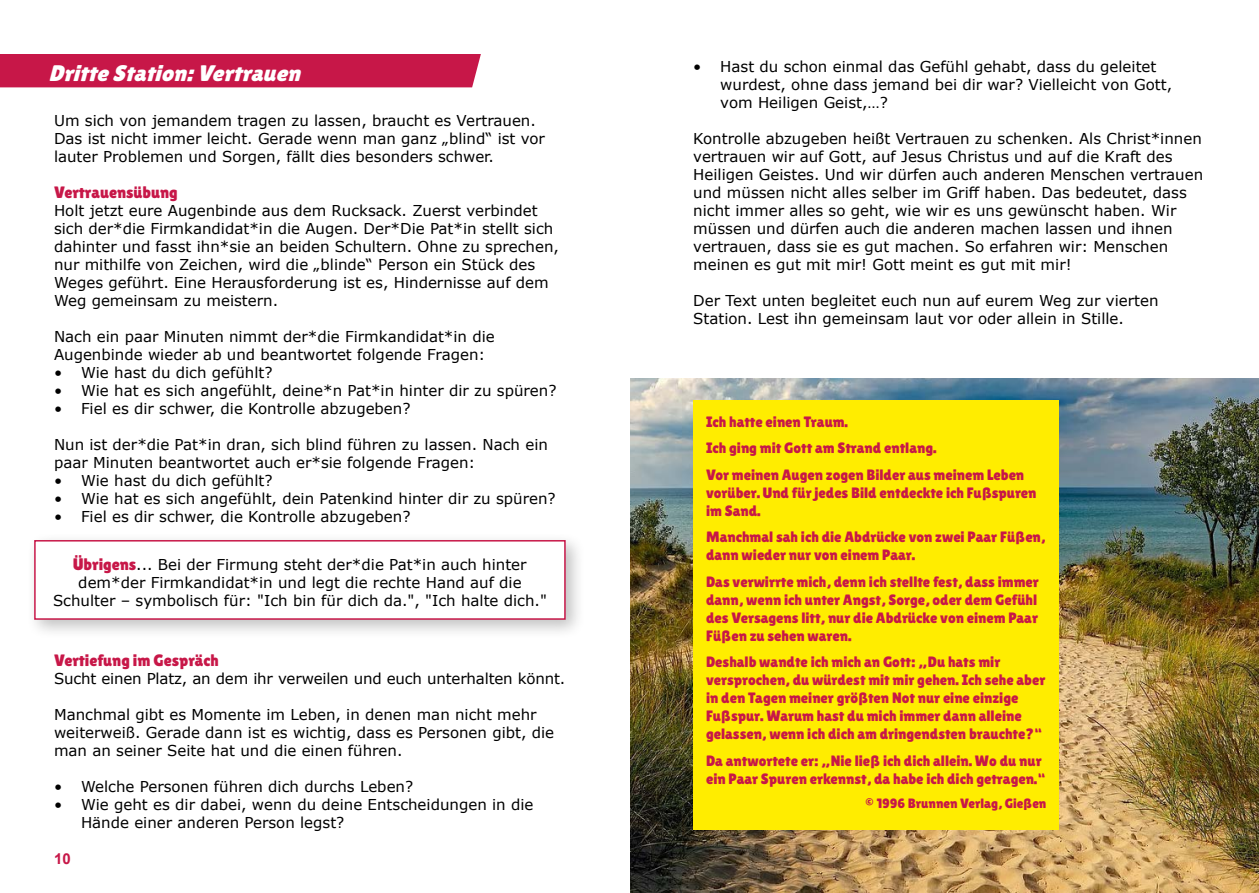
<style>
.page{position:relative;width:1259px;height:893px;background:#fff}
.page>*{position:absolute;margin:0;border:0;box-sizing:border-box;transform-origin:0 0}
.t1{font:italic 22.5px "Lilita One";color:#fff;scale:1.05 1}
.t2{font:16.5px "Lilita One";color:#c71748}
.t3{font:15px/18px "Verdana";color:#000}
.t4{font:15px/18px "Lilita One";color:#c71748}
.t5{font:700 15px "Arial";color:#c71748}
.t6{font:13.5px "Lilita One";color:#c71748}
.s1{font-family:"Lilita One";font-size:16.5px;color:#c71748}
</style>
<div class="page">
<img style="left:630px;top:378px;width:629px;height:515px">
<div style="left:693px;top:400px;width:366px;height:429px;background:#ffed00"></div>
<div style="left:0;top:54px;width:481px;height:33px;background:#c71748"></div>
<div style="left:26px;top:532px;width:560px;height:108px;background:#000;opacity:.25"></div>
<div style="left:35px;top:541px;width:530px;height:78px;background:#fff"></div>
<div style="left:34px;top:540px;width:532px;height:80px;border:2px solid #c71748"></div>
<h1 class="t1" style="left:49px;top:60px;width:247px">DritteStation:Vertrauen</h1>
<p class="t3" style="left:54px;top:111px;width:492px">Um sich von jemandem tragen zu lassen, braucht es Vertrauen.<br>Das ist nicht immer leicht. Gerade wenn man ganz „blind“ ist vor lauter Problemen und Sorgen, fällt dies besonders schwer.</p>
<p class="t2" style="left:54px;top:183px;width:125px">Vertrauensübung</p>
<p class="t3" style="left:54px;top:201px;width:506px">Holt jetzt eure Augenbinde aus dem Rucksack. Zuerst verbindet sich der*die Firmkandidat*in die Augen. Der*Die Pat*in stellt sich dahinter und fasst ihn*sie an beiden Schultern. Ohne zu sprechen, nur mithilfe von Zeichen, wird die „blinde“ Person ein Stück des Weges geführt. Eine Herausforderung ist es, Hindernisse auf dem Weg gemeinsam zu meistern.</p>
<p class="t3" style="left:54px;top:327px;width:442px">Nach ein paar Minuten nimmt der*die Firmkandidat*in die<br>Augenbinde wieder ab und beantwortet folgende Fragen:</p>
<p class="t3" style="left:54px;top:363px;width:220px">• Wie hast du dich gefühlt?</p>
<p class="t3" style="left:54px;top:381px;width:504px">• Wie hat es sich angefühlt, deine*n Pat*in hinter dir zu spüren?</p>
<p class="t3" style="left:54px;top:399px;width:358px">• Fiel es dir schwer, die Kontrolle abzugeben?</p>
<p class="t3" style="left:54px;top:435px;width:495px">Nun ist der*die Pat*in dran, sich blind führen zu lassen. Nach ein paar Minuten beantwortet auch er*sie folgende Fragen:</p>
<p class="t3" style="left:54px;top:471px;width:220px">• Wie hast du dich gefühlt?</p>
<p class="t3" style="left:54px;top:489px;width:503px">• Wie hat es sich angefühlt, dein Patenkind hinter dir zu spüren?</p>
<p class="t3" style="left:54px;top:507px;width:358px">• Fiel es dir schwer, die Kontrolle abzugeben?</p>
<p class="t3" style="left:53px;top:555px;width:495px;text-align:center"><span class="s1">Übrigens</span>... Bei der Firmung steht der*die Pat*in auch hinter dem*der Firmkandidat*in und legt die rechte Hand auf die<br>Schulter – symbolisch für: "Ich bin für dich da.", "Ich halte dich."</p>
<p class="t2" style="left:54px;top:651px;width:166px">Vertiefung im Gespräch</p>
<p class="t3" style="left:54px;top:669px;width:513px">Sucht einen Platz, an dem ihr verweilen und euch unterhalten könnt.</p>
<p class="t3" style="left:54px;top:705px;width:502px">Manchmal gibt es Momente im Leben, in denen man nicht mehr weiterweiß. Gerade dann ist es wichtig, dass es Personen gibt, die man an seiner Seite hat und die einen führen.</p>
<p class="t3" style="left:54px;top:777px;width:361px">• Welche Personen führen dich durchs Leben?</p>
<p class="t3" style="left:81px;top:795px;width:454px;text-indent:-27px">• Wie geht es dir dabei, wenn du deine Entscheidungen in die<br>Hände einer anderen Person legst?</p>
<p class="t5" style="left:54px;top:848px;width:18px">10</p>
<p class="t3" style="left:720px;top:57px;width:453px;text-indent:-27px">• Hast du schon einmal das Gefühl gehabt, dass du geleitet wurdest, ohne dass jemand bei dir war? Vielleicht von Gott, vom Heiligen Geist,…?</p>
<p class="t3" style="left:693px;top:129px;width:511px">Kontrolle abzugeben heißt Vertrauen zu schenken. Als Christ*innen vertrauen wir auf Gott, auf Jesus Christus und auf die Kraft des Heiligen Geistes. Und wir dürfen auch anderen Menschen vertrauen und müssen nicht alles selber im Griff haben. Das bedeutet, dass nicht immer alles so geht, wie wir es uns gewünscht haben. Wir müssen und dürfen auch die anderen machen lassen und ihnen vertrauen, dass sie es gut machen. So erfahren wir: Menschen meinen es gut mit mir! Gott meint es gut mit mir!</p>
<p class="t3" style="left:693px;top:291px;width:467px">Der Text unten begleitet euch nun auf eurem Weg zur vierten<br>Station. Lest ihn gemeinsam laut vor oder allein in Stille.</p>
<p class="t4" style="left:706px;top:408px;width:320px;line-height:26.5px">Ich hatte einen Traum.<br>Ich ging mit Gott am Strand entlang.<br>Vor meinen Augen zogen Bilder aus meinem Leben</p>
<p class="t4" style="left:706px;top:483px;width:332px">vorüber. Und für jedes Bild entdeckte ich Fußspuren im Sand.</p>
<p class="t4" style="left:706px;top:528px;width:341px">Manchmal sah ich die Abdrücke von zwei Paar Füßen, dann wieder nur von einem Paar.</p>
<p class="t4" style="left:706px;top:572px;width:334px;text-align:justify">Das verwirrte mich, denn ich stellte fest, dass immer dann, wenn ich unter Angst, Sorge, oder dem Gefühl des Versagens litt, nur die Abdrücke von einem Paar Füßen zu sehen waren.</p>
<p class="t4" style="left:706px;top:653px;width:341px">Deshalb wandte ich mich an Gott: „Du hats mir versprochen, du würdest mit mir gehen. Ich sehe aber in den Tagen meiner größten Not nur eine einzige Fußspur. Warum hast du mich immer dann alleine gelassen, wenn ich dich am dringendsten brauchte?“</p>
<p class="t4" style="left:706px;top:751px;width:341px">Da antwortete er: „Nie ließ ich dich allein. Wo du nur ein Paar Spuren erkennst, da habe ich dich getragen.“</p>
<p class="t6" style="left:865px;top:796px;width:183px">© 1996 Brunnen Verlag, Gießen</p>
</div>
